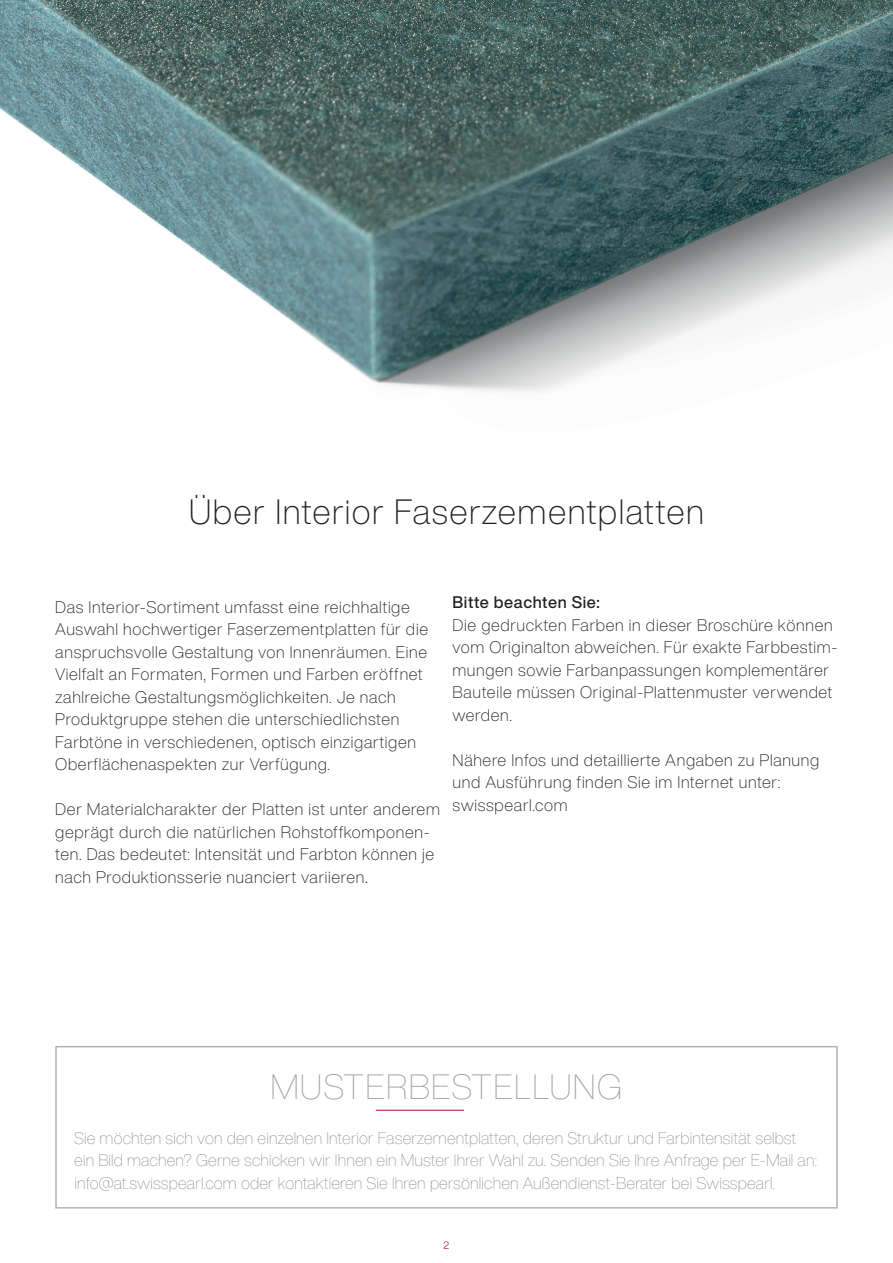
<style>
.page{position:relative;width:893px;height:1263px;background:#fff}
.page>*{position:absolute;margin:0;border:0;box-sizing:border-box;transform-origin:0 0}
.t1{font:200 34.5px "Helvetica Now Display";letter-spacing:.04em;color:#231f20}
.t2{font:100 34.5px "Helvetica Now Display";letter-spacing:.04em;color:#9d9fa2}
.t3{font:200 16.5px/22.5px "Helvetica Now Display";letter-spacing:.04em;color:#231f20}
.t4{font:100 16.5px/22.5px "Helvetica Now Display";letter-spacing:.01em;color:#808285}
.t5{font:500 16.5px "Helvetica Now Display";letter-spacing:.04em;color:#231f20}
.t6{font:300 10.5px "Helvetica Now Display";color:#b80546}
.s1{font-weight:300}
</style>
<div class="page">
<img style="left:0;top:0;width:893px;height:392px">
<div style="left:55px;top:1046px;width:783px;height:162px;border:2px solid #b2b3b7"></div>
<hr style="left:376px;top:1110px;width:88px;height:1px;background:#b80546">
<h1 class="t1" style="left:189px;top:488px;width:517px">Über Interior Faserzementplatten</h1>
<p class="t3" style="left:55px;top:595px;width:374px">Das Interior-Sortiment umfasst eine reichhaltige Auswahl hochwertiger Faserzementplatten für die anspruchsvolle Gestaltung von Innenräumen. Eine Vielfalt an Formaten, Formen und Farben eröffnet zahlreiche Gestaltungsmöglichkeiten. Je nach Produktgruppe stehen die unterschiedlichsten Farbtöne in verschiedenen, optisch einzigartigen Oberflächenaspekten zur Verfügung.</p>
<p class="t3" style="left:55px;top:798px;width:386px">Der Materialcharakter der Platten ist unter anderem geprägt durch die natürlichen Rohstoffkomponen&shy;ten. Das bedeutet: Intensität und Farbton können je nach Produktionsserie nuanciert variieren<span class="s1">.</span></p>
<p class="t5" style="left:453px;top:591px;width:149px">Bitte beachten Sie:</p>
<p class="t3" style="left:453px;top:613px;width:386px">Die gedruckten Farben in dieser Broschüre können vom Originalton abweichen. Für exakte Farbbestim&shy;mungen sowie Farbanpassungen komplementärer Bauteile müssen Original-Plattenmuster verwendet werden.</p>
<p class="t3" style="left:453px;top:748px;width:368px">Nähere Infos und detaillierte Angaben zu Planung und Ausführung finden Sie im Internet unter: swisspearl.com</p>
<h1 class="t2" style="left:270px;top:1063px;width:353px">MUSTERBESTELLUNG</h1>
<p class="t4" style="left:74px;top:1126px;width:745px">Sie möchten sich von den einzelnen Interior Faserzementplatten, deren Struktur und Farbintensität selbst ein Bild machen? Gerne schicken wir Ihnen ein Muster Ihrer Wahl zu. Senden Sie Ihre Anfrage per E-Mail an: info@at.swisspearl.com oder kontaktieren Sie Ihren persönlichen Außendienst-Berater bei Swisspearl.</p>
<p class="t6" style="left:444px;top:1237px;width:7px">2</p>
</div>
